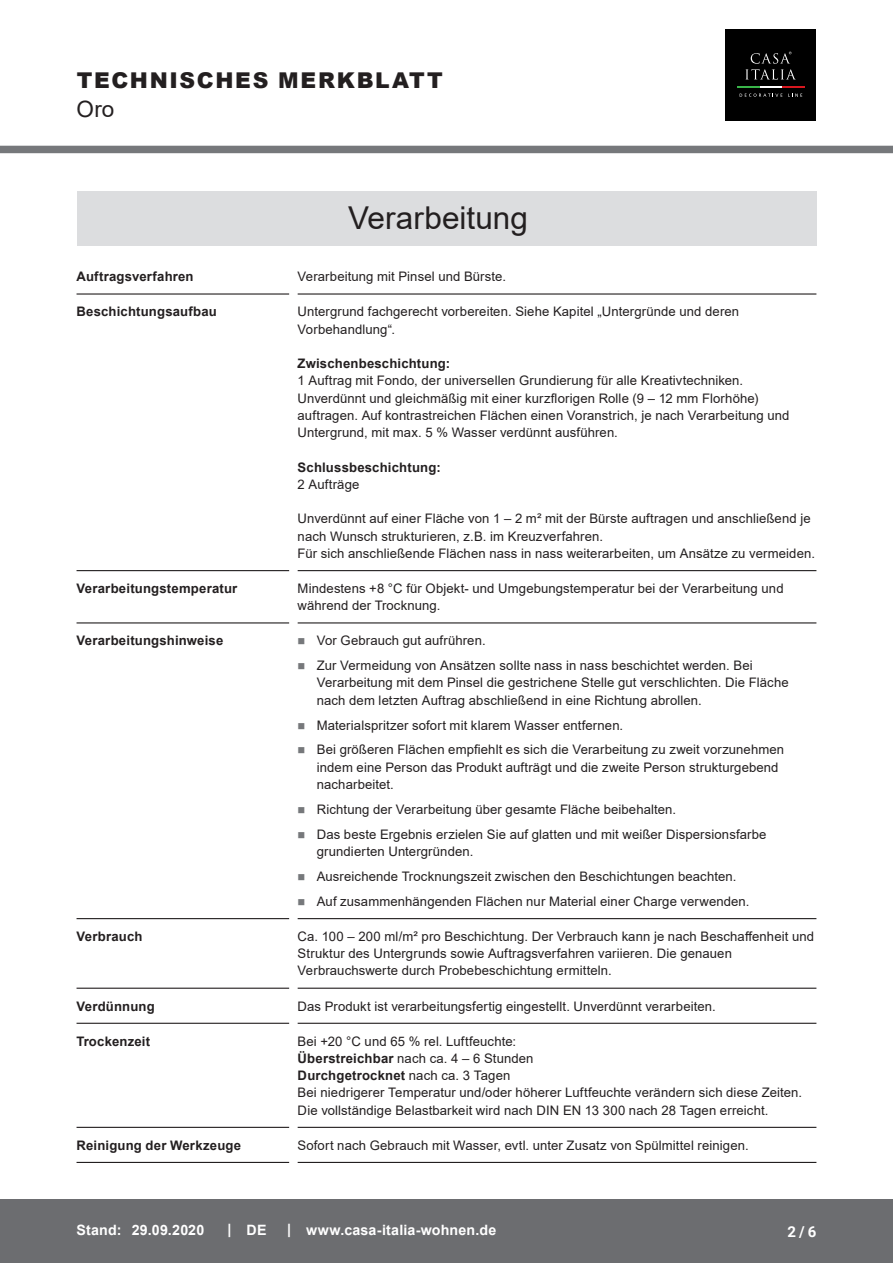
<style>
.page{position:relative;width:893px;height:1263px;background:#fff}
.page>*{position:absolute;margin:0;border:0;box-sizing:border-box;transform-origin:0 0}
.CB_AF_Kapitel_Uebers{font:31.5px "Arial";color:#231f20}
.CB_AF_Kopf_Produktna{font:22.5px "Arial";color:#231f20}
.CB_AF_Kopf_TM{font:900 21.75px "Arial";letter-spacing:.075em;color:#231f20}
.t1{font:700 15px "Roboto";color:#fff}
.CB_AF_Fuß_Stand_link{font:700 14.25px "Arial";letter-spacing:.01em;color:#fff}
.CB_AF_Text_Standard{font:13.2px/17.2px "Arial";letter-spacing:.01em;color:#231f20}
.CB_AF_Abschnitt_Uebe{font:700 13.2px "Arial";letter-spacing:.015em;color:#231f20}
.CB_AF_Text_Standard-2{font:700 13.2px/17.2px "Arial";letter-spacing:.015em;color:#231f20}
.s1{font-weight:700}
.s2{font-weight:400}
</style>
<div class="page">
<div style="left:0;top:146px;width:893px;height:7px;background:#76787b"></div>
<div style="left:0;top:1199px;width:893px;height:64px;background:#6c6d70"></div>
<div style="left:77px;top:191px;width:739px;height:55px;background:#dcdddf"></div>
<hr style="left:77px;top:293px;width:212px;height:2px;background:#231f20">
<hr style="left:298px;top:293px;width:518px;height:2px;background:#231f20">
<hr style="left:77px;top:570px;width:212px;height:1px;background:#231f20">
<hr style="left:298px;top:570px;width:518px;height:1px;background:#231f20">
<hr style="left:77px;top:622px;width:212px;height:1px;background:#231f20">
<hr style="left:298px;top:622px;width:518px;height:1px;background:#231f20">
<hr style="left:77px;top:918px;width:212px;height:1px;background:#231f20">
<hr style="left:298px;top:918px;width:518px;height:1px;background:#231f20">
<hr style="left:77px;top:988px;width:212px;height:1px;background:#231f20">
<hr style="left:298px;top:988px;width:518px;height:1px;background:#231f20">
<hr style="left:77px;top:1023px;width:212px;height:1px;background:#231f20">
<hr style="left:298px;top:1023px;width:518px;height:1px;background:#231f20">
<hr style="left:77px;top:1127px;width:212px;height:1px;background:#231f20">
<hr style="left:298px;top:1127px;width:518px;height:1px;background:#231f20">
<hr style="left:77px;top:1162px;width:212px;height:1px;background:#231f20">
<hr style="left:298px;top:1162px;width:518px;height:1px;background:#231f20">
<div style="left:725px;top:29px;width:91px;height:91px;background:#000"></div>
<svg style="left:738px;top:86px;width:66px;height:1px"></svg>
<svg style="left:740px;top:94px;width:42px;height:3px"></svg>
<svg style="left:788px;top:94px;width:14px;height:3px"></svg>
<svg style="left:745px;top:52px;width:51px;height:28px"></svg>
<p class="CB_AF_Kopf_TM" style="left:77px;top:65px;width:367px">TECHNISCHES MERKBLATT</p>
<p class="CB_AF_Kopf_Produktna" style="left:77px;top:94px;width:39px">Oro</p>
<p class="CB_AF_Kapitel_Uebers" style="left:348px;top:196px;width:181px">Verarbeitung</p>
<p class="CB_AF_Abschnitt_Uebe" style="left:77px;top:267px;width:119px">Auftragsverfahren</p>
<p class="CB_AF_Text_Standard" style="left:298px;top:268px;width:210px">Verarbeitung mit Pinsel und Bürste.</p>
<p class="CB_AF_Abschnitt_Uebe" style="left:77px;top:302px;width:142px">Beschichtungsaufbau</p>
<p class="CB_AF_Text_Standard" style="left:298px;top:303px;width:443px">Untergrund fachgerecht vorbereiten. Siehe Kapitel „Untergründe und deren<br>Vorbehandlung“.</p>
<p class="CB_AF_Text_Standard" style="left:298px;top:355px;width:493px"><span class="s1">Zwischenbeschichtung:<br></span>1 Auftrag mit Fondo, der universellen Grundierung für alle Kreativtechniken.<br>Unverdünnt und gleichmäßig mit einer kurzflorigen Rolle (9 – 12 mm Florhöhe) auftragen. Auf kontrastreichen Flächen einen Voranstrich, je nach Verarbeitung und Untergrund, mit max. 5 % Wasser verdünnt ausführen.</p>
<p class="CB_AF_Text_Standard-2" style="left:298px;top:458px;width:145px">Schlussbeschichtung:<br><span class="s2">2 Aufträge</span></p>
<p class="CB_AF_Text_Standard" style="left:298px;top:510px;width:519px">Unverdünnt auf einer Fläche von 1 – 2 m² mit der Bürste auftragen und anschließend je nach Wunsch strukturieren, z.B. im Kreuzverfahren.<br>Für sich anschließende Flächen nass in nass weiterarbeiten, um Ansätze zu vermeiden.</p>
<p class="CB_AF_Abschnitt_Uebe" style="left:77px;top:579px;width:162px">Verarbeitungstemperatur</p>
<p class="CB_AF_Text_Standard" style="left:298px;top:580px;width:487px">Mindestens +8 °C für Objekt- und Umgebungstemperatur bei der Verarbeitung und während der Trocknung.</p>
<p class="CB_AF_Abschnitt_Uebe" style="left:77px;top:631px;width:148px">Verarbeitungshinweise</p>
<p class="CB_AF_Text_Standard" style="left:317px;top:632px;width:170px">Vor Gebrauch gut aufrühren.</p>
<p class="CB_AF_Text_Standard" style="left:317px;top:657px;width:473px">Zur Vermeidung von Ansätzen sollte nass in nass beschichtet werden. Bei<br>Verarbeitung mit dem Pinsel die gestrichene Stelle gut verschlichten. Die Fläche nach dem letzten Auftrag abschließend in eine Richtung abrollen.</p>
<p class="CB_AF_Text_Standard" style="left:317px;top:716px;width:308px">Materialspritzer sofort mit klarem Wasser entfernen.</p>
<p class="CB_AF_Text_Standard" style="left:317px;top:741px;width:469px">Bei größeren Flächen empfiehlt es sich die Verarbeitung zu zweit vorzunehmen indem eine Person das Produkt aufträgt und die zweite Person strukturgebend nacharbeitet.</p>
<p class="CB_AF_Text_Standard" style="left:317px;top:800px;width:361px">Richtung der Verarbeitung über gesamte Fläche beibehalten.</p>
<p class="CB_AF_Text_Standard" style="left:317px;top:825px;width:451px">Das beste Ergebnis erzielen Sie auf glatten und mit weißer Dispersionsfarbe grundierten Untergründen.</p>
<p class="CB_AF_Text_Standard" style="left:317px;top:868px;width:421px">Ausreichende Trocknungszeit zwischen den Beschichtungen beachten.</p>
<p class="CB_AF_Text_Standard" style="left:317px;top:892px;width:434px">Auf zusammenhängenden Flächen nur Material einer Charge verwenden.</p>
<p class="CB_AF_Abschnitt_Uebe" style="left:77px;top:927px;width:68px">Verbrauch</p>
<p class="CB_AF_Text_Standard" style="left:298px;top:927px;width:518px">Ca. 100 – 200 ml/m² pro Beschichtung. Der Verbrauch kann je nach Beschaffenheit und<br>Struktur des Untergrunds sowie Auftragsverfahren variieren. Die genauen<br>Verbrauchswerte durch Probebeschichtung ermitteln.</p>
<p class="CB_AF_Abschnitt_Uebe" style="left:77px;top:996px;width:80px">Verdünnung</p>
<p class="CB_AF_Text_Standard" style="left:298px;top:997px;width:420px">Das Produkt ist verarbeitungsfertig eingestellt. Unverdünnt verarbeiten.</p>
<p class="CB_AF_Abschnitt_Uebe" style="left:77px;top:1032px;width:75px">Trockenzeit</p>
<p class="CB_AF_Text_Standard" style="left:298px;top:1032px;width:506px">Bei +20 °C und 65 % rel. Luftfeuchte:<br><span class="s1">Überstreichbar</span> nach ca. 4 – 6 Stunden<br><span class="s1">Durchgetrocknet</span> nach ca. 3 Tagen<br>Bei niedrigerer Temperatur und/oder höherer Luftfeuchte verändern sich diese Zeiten.<br>Die vollständige Belastbarkeit wird nach DIN EN 13 300 nach 28 Tagen erreicht.</p>
<p class="CB_AF_Abschnitt_Uebe" style="left:77px;top:1136px;width:166px">Reinigung der Werkzeuge</p>
<p class="CB_AF_Text_Standard" style="left:298px;top:1136px;width:453px">Sofort nach Gebrauch mit Wasser, evtl. unter Zusatz von Spülmittel reinigen.</p>
<p class="CB_AF_Fuß_Stand_link" style="left:77px;top:1220px;width:46px">Stand:</p>
<p class="CB_AF_Fuß_Stand_link" style="left:132px;top:1220px;width:74px">29.09.2020</p>
<p class="CB_AF_Fuß_Stand_link" style="left:228px;top:1219px;width:5px">|</p>
<p class="CB_AF_Fuß_Stand_link" style="left:247px;top:1220px;width:21px">DE</p>
<p class="CB_AF_Fuß_Stand_link" style="left:287px;top:1219px;width:5px">|</p>
<p class="CB_AF_Fuß_Stand_link" style="left:306px;top:1220px;width:192px">www.casa-italia-wohnen.de</p>
<p class="t1" style="left:787px;top:1221px;width:30px">2 / 6</p>
</div>
